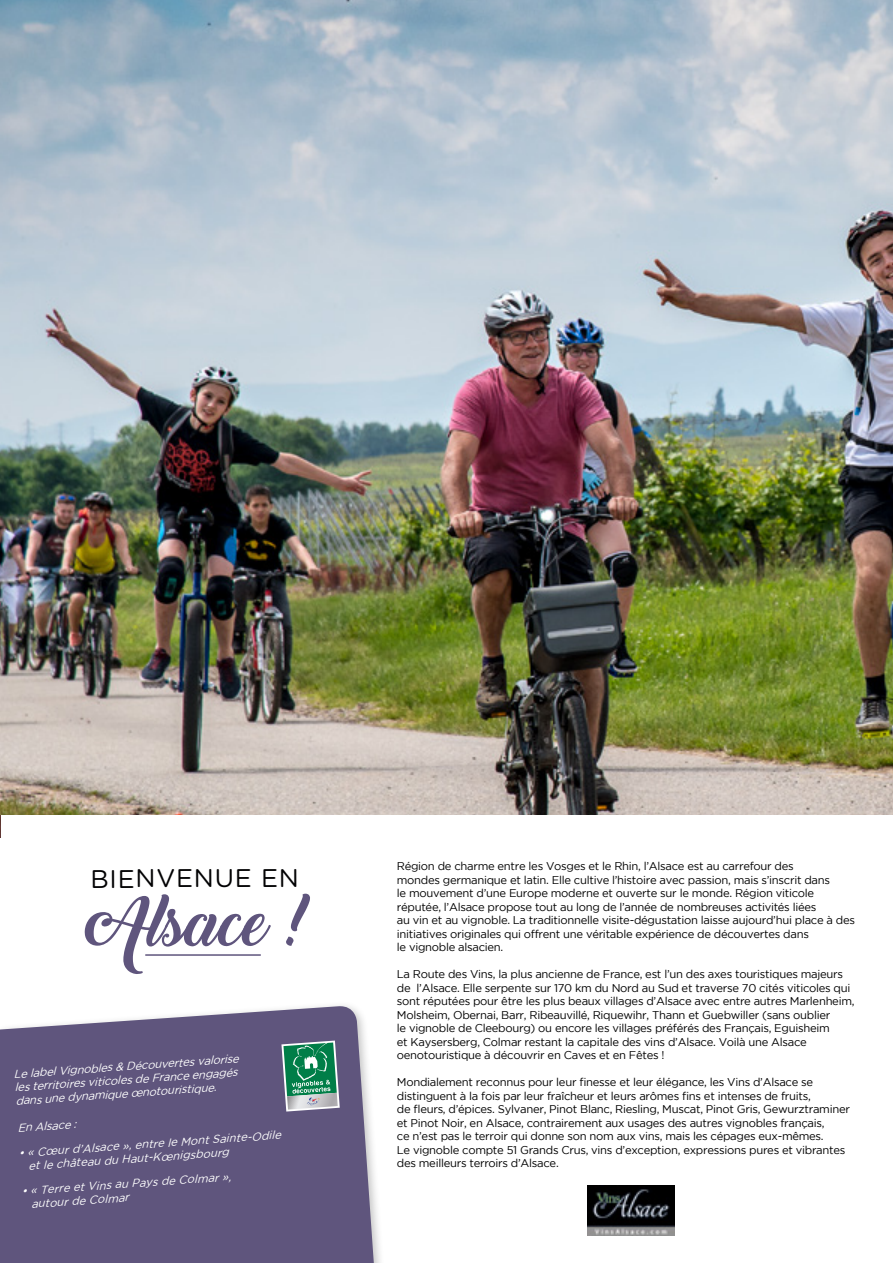
<style>
.page{position:relative;width:893px;height:1263px;background:#fff}
.page>*{position:absolute;margin:0;border:0;box-sizing:border-box;transform-origin:0 0}
.t1{font:64.5px "Backto Black Demo";color:#5f557d}
.t2{font:25.5px "Gotham Rounded";letter-spacing:.02em;color:#020203}
.t3{font:11.25px/13.5px "Gotham";letter-spacing:-.025em;color:#000}
.t4{font:italic 11.25px/13.5px "Gotham";color:#fff}
</style>
<div class="page">
<img style="left:0;top:0;width:1px;height:1263px">
<img style="left:0;top:0;width:893px;height:814px">
<div style="left:0;top:839px;width:893px;height:424px;background:#fff"></div>
<hr style="left:145px;top:954px;width:116px;height:2px;background:#5f557d">
<svg style="left:0;top:1005px;width:376px;height:258px;fill:#5f557d"></svg>
<svg style="left:281px;top:1040px;width:59px;height:71px"></svg>
<img style="left:588px;top:1185px;width:87px;height:50px">
<h2 class="t2" style="left:90px;top:861px;width:210px">BIENVENUE EN</h2>
<h1 class="t1" style="left:91px;top:886px;width:222px">Alsace !</h1>
<p class="t4" style="left:13px;top:1067px;width:227px;rotate:-4deg">Le label Vignobles &amp; Découvertes valorise les territoires viticoles de France engagés dans une dynamique œnotouristique.</p>
<p class="t4" style="left:17px;top:1121px;width:60px;rotate:-4deg">En Alsace :</p>
<p class="t4" style="left:27px;top:1145px;width:256px;text-indent:-9px;rotate:-4deg">• « Cœur d’Alsace », entre le Mont Sainte-Odile et le château du Haut-Kœnigsbourg</p>
<p class="t4" style="left:30px;top:1183px;width:203px;text-indent:-9px;rotate:-4deg">• « Terre et Vins au Pays de Colmar », autour de Colmar</p>
<p class="t3" style="left:397px;top:859px;width:460px">Région de charme entre les Vosges et le Rhin, l’Alsace est au carrefour des<br>mondes germanique et latin. Elle cultive l’histoire avec passion, mais s’inscrit dans<br>le mouvement d’une Europe moderne et ouverte sur le monde. Région viticole réputée, l’Alsace propose tout au long de l’année de nombreuses activités liées<br>au vin et au vignoble. La traditionnelle visite-dégustation laisse aujourd’hui place à des initiatives originales qui offrent une véritable expérience de découvertes dans<br>le vignoble alsacien.</p>
<p class="t3" style="left:397px;top:967px;width:459px">La Route des Vins, la plus ancienne de France, est l’un des axes touristiques majeurs de l’Alsace. Elle serpente sur 170 km du Nord au Sud et traverse 70 cités viticoles qui sont réputées pour être les plus beaux villages d’Alsace avec entre autres Marlenheim, Molsheim, Obernai, Barr, Ribeauvillé, Riquewihr, Thann et Guebwiller (sans oublier<br>le vignoble de Cleebourg) ou encore les villages préférés des Français, Eguisheim<br>et Kaysersberg, Colmar restant la capitale des vins d’Alsace. Voilà une Alsace oenotouristique à découvrir en Caves et en Fêtes !</p>
<p class="t3" style="left:397px;top:1075px;width:455px">Mondialement reconnus pour leur finesse et leur élégance, les Vins d’Alsace se distinguent à la fois par leur fraîcheur et leurs arômes fins et intenses de fruits,<br>de fleurs, d’épices. Sylvaner, Pinot Blanc, Riesling, Muscat, Pinot Gris, Gewurztraminer et Pinot Noir, en Alsace, contrairement aux usages des autres vignobles français,<br>ce n’est pas le terroir qui donne son nom aux vins, mais les cépages eux-mêmes.<br>Le vignoble compte 51 Grands Crus, vins d’exception, expressions pures et vibrantes des meilleurs terroirs d’Alsace.</p>
</div>
